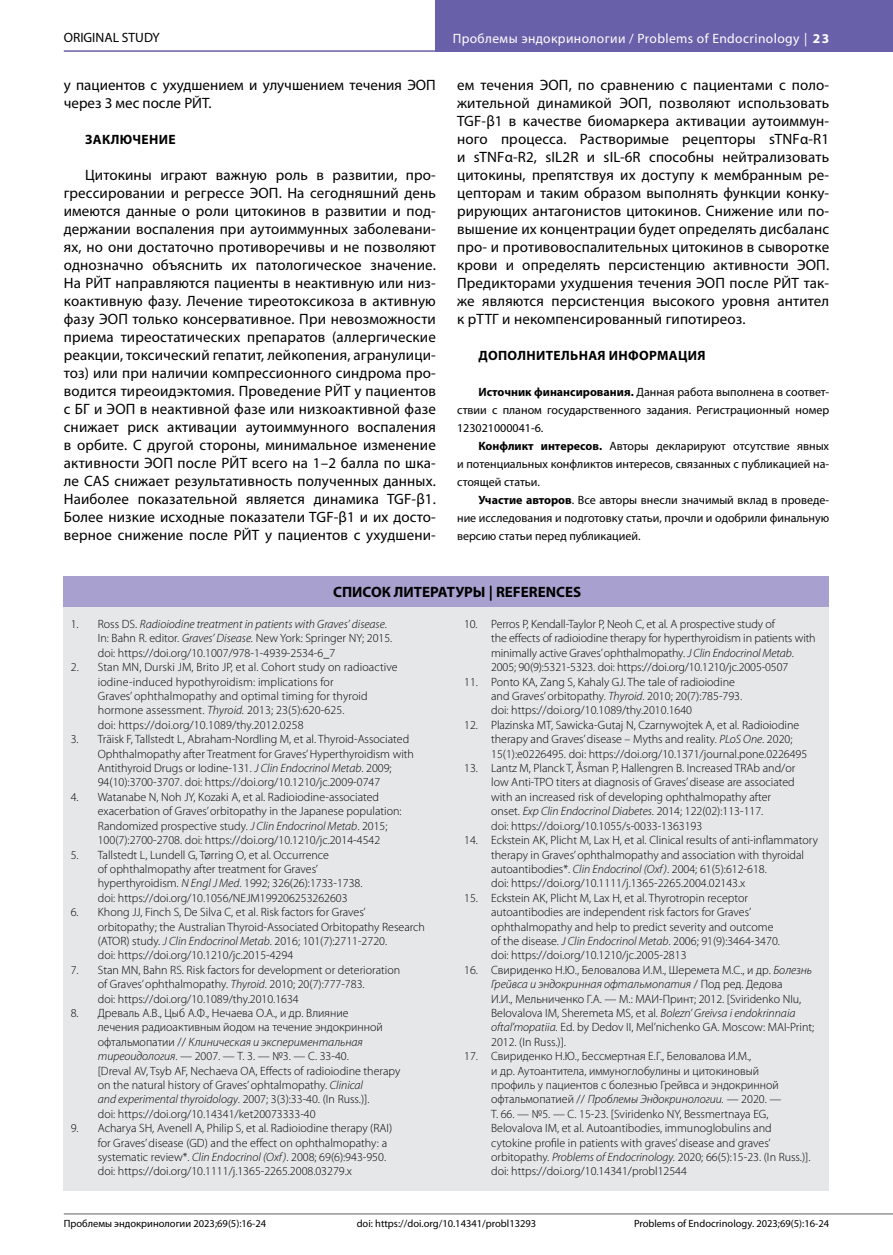
<style>
.page{position:relative;width:893px;height:1255px;background:#fff}
.page>*{position:absolute;margin:0;border:0;box-sizing:border-box;transform-origin:0 0}
.t1{font:15px/18px "Myriad Pro";letter-spacing:.01em;color:#000;text-align:justify}
.t2{font:700 15px "Myriad Pro";color:#000}
.t3{font:13.5px "Myriad Pro";letter-spacing:.03em;color:#fff}
.t4{font:700 13.5px "Myriad Pro";letter-spacing:.025em;color:#000}
.t5{font:13.5px "Myriad Pro";color:#000}
.t6{font:300 12px/14.4px "Myriad Pro";color:#000}
.t7{font:12px/18px "Myriad Pro";color:#000;text-align:justify}
.t8{font:10.5px "Myriad Pro";color:#000}
.s1{font-weight:700}
.s2{font-style:italic}
</style>
<div class="page">
<hr style="left:64px;top:1213px;width:829px;height:1px;background:#939598">
<hr style="left:64px;top:50px;width:829px;height:2px;background:#6960aa">
<div style="left:436px;top:0;width:457px;height:51px;background:#6960aa"></div>
<div style="left:64px;top:606px;width:765px;height:585px;background:#e6e7e8"></div>
<div style="left:64px;top:576px;width:765px;height:30px;background:#a8a1cf"></div>
<p class="t5" style="left:64px;top:29px;width:98px">ORIGINAL STUDY</p>
<p class="t3" style="left:453px;top:30px;width:378px">Проблемы эндокринологии / Problems of Endocrinology | <span class="s1">23</span></p>
<p class="t1" style="left:64px;top:76px;width:374px">у пациентов с ухудшением и улучшением течения ЭОП через 3 мес после РЙТ.</p>
<p class="t4" style="left:85px;top:131px;width:92px">ЗАКЛЮЧЕНИЕ</p>
<p class="t1" style="left:64px;top:166px;width:374px;text-indent:21px">Цитокины играют важную роль в развитии, про&shy;грессировании и регрессе ЭОП. На сегодняшний день имеются данные о роли цитокинов в развитии и под&shy;держании воспаления при аутоиммунных заболевани&shy;ях, но они достаточно противоречивы и не позволяют однозначно объяснить их патологическое значение.<br>На РЙТ направляются пациенты в неактивную или низ&shy;коактивную фазу. Лечение тиреотоксикоза в активную фазу ЭОП только консервативное. При невозможности приема тиреостатических препаратов (аллергические реакции, токсический гепатит, лейкопения, агранулици&shy;тоз) или при наличии компрессионного синдрома про&shy;водится тиреоидэктомия. Проведение РЙТ у пациентов с БГ и ЭОП в неактивной фазе или низкоактивной фазе снижает риск активации аутоиммунного воспаления в орбите. С другой стороны, минимальное изменение активности ЭОП после РЙТ всего на 1–2 балла по шка&shy;ле CAS снижает результативность полученных данных.<br>Наиболее показательной является динамика TGF-β1.<br>Более низкие исходные показатели TGF-β1 и их досто&shy;верное снижение после РЙТ у пациентов с ухудшени-</p>
<p class="t1" style="left:457px;top:76px;width:374px">ем течения ЭОП, по сравнению с пациентами с поло&shy;жительной динамикой ЭОП, позволяют использовать TGF-β1 в качестве биомаркера активации аутоиммун&shy;ного процесса. Растворимые рецепторы sTNFα-R1 и sTNFα-R2, sIL2R и sIL-6R способны нейтрализовать цитокины, препятствуя их доступу к мембранным ре&shy;цепторам и таким образом выполнять функции конку&shy;рирующих антагонистов цитокинов. Снижение или по&shy;вышение их концентрации будет определять дисбаланс про- и противовоспалительных цитокинов в сыворотке крови и определять персистенцию активности ЭОП.<br>Предикторами ухудшения течения ЭОП после РЙТ так&shy;же являются персистенция высокого уровня антител к рТТГ и некомпенсированный гипотиреоз.</p>
<p class="t4" style="left:478px;top:347px;width:228px">ДОПОЛНИТЕЛЬНАЯ ИНФОРМАЦИЯ</p>
<p class="t7" style="left:457px;top:383px;width:374px;text-indent:21px"><span class="s1">Источник финансирования.</span> Данная работа выполнена в соответ&shy;ствии с планом государственного задания. Регистрационный номер 123021000041-6.</p>
<p class="t7" style="left:457px;top:437px;width:374px;text-indent:21px"><span class="s1">Конфликт интересов.</span> Авторы декларируют отсутствие явных и потенциальных конфликтов интересов, связанных с публикацией на&shy;стоящей статьи.</p>
<p class="t7" style="left:457px;top:491px;width:374px;text-indent:21px"><span class="s1">Участие авторов</span>. Все авторы внесли значимый вклад в проведе&shy;ние исследования и подготовку статьи, прочли и одобрили финальную версию статьи перед публикацией.</p>
<p class="t2" style="left:333px;top:582px;width:250px">СПИСОК ЛИТЕРАТУРЫ | REFERENCES</p>
<p class="t6" style="left:98px;top:616px;width:296px;text-indent:-27px">1. Ross DS. <span class="s2">Radioiodine treatment in patients with Graves’ disease</span>.<br>In: Bahn R. editor. <span class="s2">Graves’ Disease.</span> New York: Springer NY; 2015. doi: https://doi.org/10.1007/978-1-4939-2534-6_7</p>
<p class="t6" style="left:98px;top:660px;width:301px;text-indent:-27px">2. Stan MN, Durski JM, Brito JP, et al. Cohort study on radioactive iodine-induced hypothyroidism: implications for<br>Graves’ ophthalmopathy and optimal timing for thyroid hormone assessment. <span class="s2">Thyroid.</span> 2013; 23(5):620-625.<br>doi: https://doi.org/10.1089/thy.2012.0258</p>
<p class="t6" style="left:98px;top:732px;width:318px;text-indent:-27px">3. Träisk F, Tallstedt L, Abraham-Nordling M, et al. Thyroid-Associated Ophthalmopathy after Treatment for Graves’ Hyperthyroidism with Antithyroid Drugs or Iodine-131. <span class="s2">J Clin Endocrinol Metab</span>. 2009; 94(10):3700-3707. doi: https://doi.org/10.1210/jc.2009-0747</p>
<p class="t6" style="left:98px;top:789px;width:305px;text-indent:-27px">4. Watanabe N, Noh JY, Kozaki A, et al. Radioiodine-associated exacerbation of Graves’ orbitopathy in the Japanese population:<br>Randomized prospective study. <span class="s2">J Clin Endocrinol Metab</span>. 2015; 100(7):2700-2708. doi: https://doi.org/10.1210/jc.2014-4542</p>
<p class="t6" style="left:98px;top:847px;width:266px;text-indent:-27px">5. Tallstedt L, Lundell G, Tørring O, et al. Occurrence<br>of ophthalmopathy after treatment for Graves’ hyperthyroidism. <span class="s2">N Engl J Med</span>. 1992; 326(26):1733-1738. doi: https://doi.org/10.1056/NEJM199206253262603</p>
<p class="t6" style="left:98px;top:904px;width:329px;text-indent:-27px">6. Khong JJ, Finch S, De Silva C, et al. Risk factors for Graves’ orbitopathy; the Australian Thyroid-Associated Orbitopathy Research (ATOR) study. <span class="s2">J Clin Endocrinol Metab</span>. 2016; 101(7):2711-2720.<br>doi: https://doi.org/10.1210/jc.2015-4294</p>
<p class="t6" style="left:98px;top:962px;width:304px;text-indent:-27px">7. Stan MN, Bahn RS. Risk factors for development or deterioration of Graves’ ophthalmopathy. <span class="s2">Thyroid</span>. 2010; 20(7):777-783.<br>doi: https://doi.org/10.1089/thy.2010.1634</p>
<p class="t6" style="left:98px;top:1005px;width:304px;text-indent:-27px">8. Древаль А.В., Цыб А.Ф., Нечаева О.А., и др. Влияние<br>лечения радиоактивным йодом на течение эндокринной офтальмопатии // <span class="s2">Клиническая и экспериментальная тиреоидология</span>. — 2007. — Т. 3. — №3. — С. 33-40.<br>[Dreval AV, Tsyb AF, Nechaeva OA, Effects of radioiodine therapy on the natural history of Graves’ ophtalmopathy. <span class="s2">Clinical<br>and experimental thyroidology</span>. 2007; 3(3):33-40. (In Russ.)].<br>doi: https://doi.org/10.14341/ket20073333-40</p>
<p class="t6" style="left:98px;top:1120px;width:296px;text-indent:-27px">9. Acharya SH, Avenell A, Philip S, et al. Radioiodine therapy (RAI) for Graves’ disease (GD) and the effect on ophthalmopathy: a systematic review*. <span class="s2">Clin Endocrinol (Oxf)</span>. 2008; 69(6):943-950. doi: https://doi.org/10.1111/j.1365-2265.2008.03279.x</p>
<p class="t6" style="left:491px;top:616px;width:326px;text-indent:-27px">10. Perros P, Kendall-Taylor P, Neoh C, et al. A prospective study of<br>the effects of radioiodine therapy for hyperthyroidism in patients with minimally active Graves’ ophthalmopathy. <span class="s2">J Clin Endocrinol Metab</span>.<br>2005; 90(9):5321-5323. doi: https://doi.org/10.1210/jc.2005-0507</p>
<p class="t6" style="left:491px;top:674px;width:253px;text-indent:-27px">11. Ponto KA, Zang S, Kahaly GJ. The tale of radioiodine and Graves’ orbitopathy. <span class="s2">Thyroid</span>. 2010; 20(7):785-793. doi: https://doi.org/10.1089/thy.2010.1640</p>
<p class="t6" style="left:491px;top:717px;width:318px;text-indent:-27px">12. Plazinska MT, Sawicka-Gutaj N, Czarnywojtek A, et al. Radioiodine therapy and Graves’ disease – Myths and reality. <span class="s2">PLoS One</span>. 2020;<br>15(1):e0226495. doi: https://doi.org/10.1371/journal.pone.0226495</p>
<p class="t6" style="left:491px;top:760px;width:306px;text-indent:-27px">13. Lantz M, Planck T, Åsman P, Hallengren B. Increased TRAb and/or low Anti-TPO titers at diagnosis of Graves’ disease are associated with an increased risk of developing ophthalmopathy after onset. <span class="s2">Exp Clin Endocrinol Diabetes</span>. 2014; 122(02):113-117.<br>doi: https://doi.org/10.1055/s-0033-1363193</p>
<p class="t6" style="left:491px;top:832px;width:328px;text-indent:-27px">14. Eckstein AK, Plicht M, Lax H, et al. Clinical results of anti-inflammatory therapy in Graves’ ophthalmopathy and association with thyroidal autoantibodies*. <span class="s2">Clin Endocrinol (Oxf)</span>. 2004; 61(5):612-618.<br>doi: https://doi.org/10.1111/j.1365-2265.2004.02143.x</p>
<p class="t6" style="left:491px;top:890px;width:290px;text-indent:-27px">15. Eckstein AK, Plicht M, Lax H, et al. Thyrotropin receptor autoantibodies are independent risk factors for Graves’ ophthalmopathy and help to predict severity and outcome of the disease. <span class="s2">J Clin Endocrinol Metab</span>. 2006; 91(9):3464-3470. doi: https://doi.org/10.1210/jc.2005-2813</p>
<p class="t6" style="left:491px;top:962px;width:325px;text-indent:-27px">16. Свириденко Н.Ю., Беловалова И.М., Шеремета М.С., и др. <span class="s2">Болезнь Грейвса и эндокринная офтальмопатия</span> / Под ред. Дедова<br>И.И., Мельниченко Г.А. — М.: МАИ-Принт; 2012. [Sviridenko NIu, Belovalova IM, Sheremeta MS, et al. <span class="s2">Bolezn’ Greivsa i endokrinnaia oftal’mopatiia.</span> Ed. by Dedov II, Mel’nichenko GA. Moscow: MAI-Print; 2012. (In Russ.)].</p>
<p class="t6" style="left:491px;top:1048px;width:321px;text-indent:-27px">17. Свириденко Н.Ю., Бессмертная Е.Г., Беловалова И.М.,<br>и др. Аутоантитела, иммуноглобулины и цитокиновый<br>профиль у пациентов с болезнью Грейвса и эндокринной офтальмопатией // <span class="s2">Проблемы Эндокринологии.</span> — 2020. —<br>Т. 66. — №5. — С. 15-23. [Sviridenko NY, Bessmertnaya EG, Belovalova IM, et al. Autoantibodies, immunoglobulins and cytokine profile in patients with graves’ disease and graves’ orbitopathy. <span class="s2">Problems of Endocrinology.</span> 2020; 66(5):15-23. (In Russ.)]. doi: https://doi.org/10.14341/probl12544</p>
<p class="t8" style="left:64px;top:1216px;width:204px">Проблемы эндокринологии 2023;69(5):16-24</p>
<p class="t8" style="left:357px;top:1216px;width:181px">doi: https://doi.org/10.14341/probl13293</p>
<p class="t8" style="left:634px;top:1216px;width:197px">Problems of Endocrinology. 2023;69(5):16-24</p>
</div>
